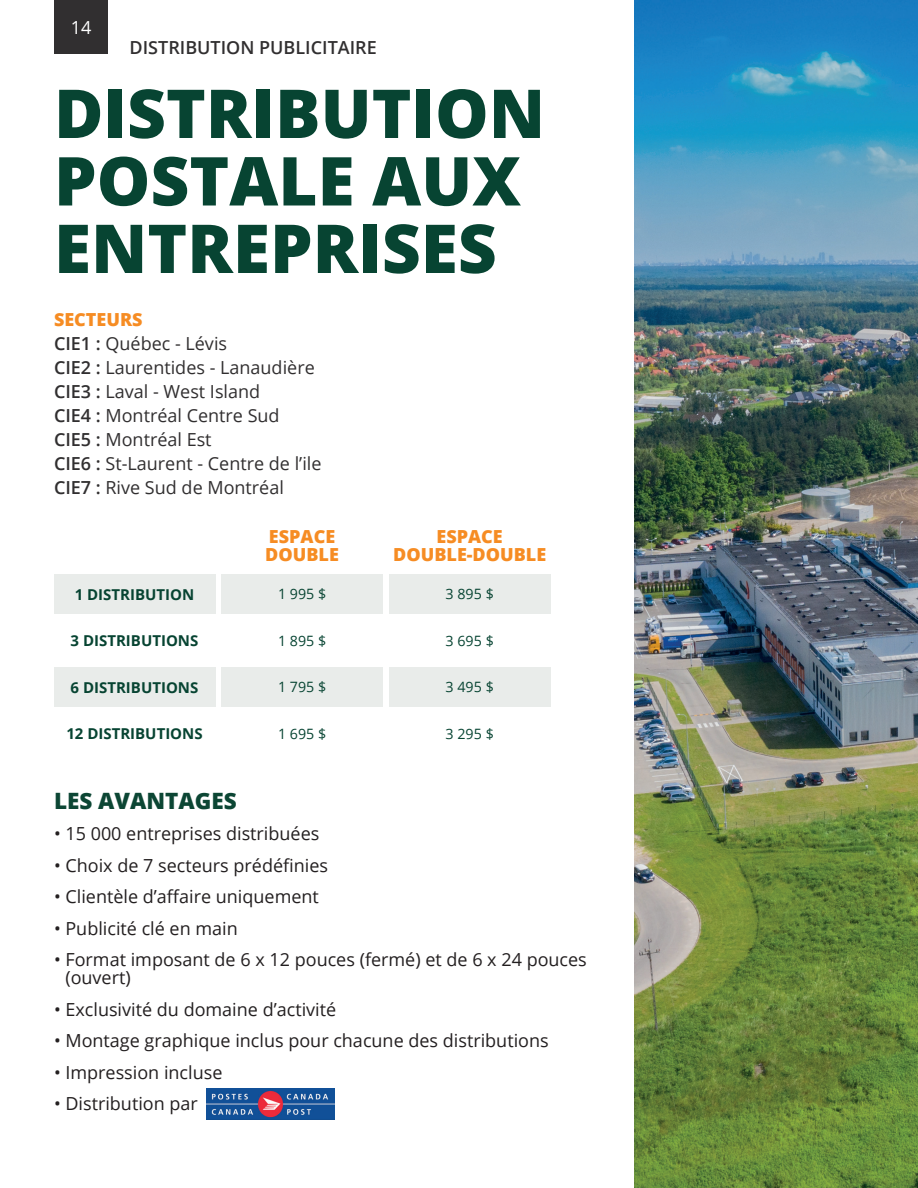
<style>
.page{position:relative;width:918px;height:1188px;background:#fff}
.page>*{position:absolute;margin:0;border:0;box-sizing:border-box;transform-origin:0 0}
.t1{font:800 67.5px/67.5px "Open Sans";color:#074432}
.t2{font:800 22.5px "Open Sans";color:#0c4634}
.t3{font:18px/18px "Open Sans";color:#231f20}
.t4{font:18px/24px "Open Sans";color:#312f30}
.t5{font:800 18px/18px "Open Sans";color:#f68c23;text-align:center}
.t6{font:600 18px "Open Sans";color:#312f30}
.t7{font:18px "Open Sans";color:#fff}
.t8{font:700 15px "Open Sans";color:#074432}
.t9{font:14.25px "Open Sans";color:#074432}
.s1{font-weight:800;color:#f68c23}
.s2{font-weight:600}
</style>
<div class="page">
<div style="left:54px;top:0;width:54px;height:54px;background:#312f30"></div>
<div style="left:222px;top:574px;width:161px;height:40px;background:#e9ecea"></div>
<div style="left:222px;top:667px;width:161px;height:40px;background:#e9ecea"></div>
<div style="left:54px;top:574px;width:161px;height:40px;background:#e9ecea"></div>
<div style="left:54px;top:667px;width:161px;height:40px;background:#e9ecea"></div>
<div style="left:389px;top:574px;width:161px;height:40px;background:#e9ecea"></div>
<div style="left:389px;top:667px;width:161px;height:40px;background:#e9ecea"></div>
<img style="left:207px;top:1089px;width:128px;height:30px">
<img style="left:634px;top:0;width:284px;height:1188px">
<p class="t7" style="left:71px;top:15px;width:22px">14</p>
<p class="t6" style="left:130px;top:35px;width:249px">DISTRIBUTION PUBLICITAIRE</p>
<h1 class="t1" style="left:54px;top:76px;width:493px">DISTRIBUTION<br>POSTALE AUX<br>ENTREPRISES</h1>
<p class="t4" style="left:54px;top:307px;width:269px"><span class="s1">SECTEURS<br></span><span class="s2">CIE1 :</span> Québec - Lévis<br><span class="s2">CIE2 :</span> Laurentides - Lanaudière<br><span class="s2">CIE3 :</span> Laval - West Island<br><span class="s2">CIE4 :</span> Montréal Centre Sud<br><span class="s2">CIE5 :</span> Montréal Est<br><span class="s2">CIE6 :</span> St-Laurent - Centre de l’ile<br><span class="s2">CIE7 :</span> Rive Sud de Montréal</p>
<p class="t5" style="left:265px;top:526px;width:75px;text-align:left">ESPACE<br>DOUBLE</p>
<p class="t5" style="left:393px;top:526px;width:155px">ESPACE<br>DOUBLE-DOUBLE</p>
<p class="t8" style="left:75px;top:583px;width:121px">1 DISTRIBUTION</p>
<p class="t9" style="left:278px;top:584px;width:50px">1 995 $</p>
<p class="t9" style="left:446px;top:584px;width:50px">3 895 $</p>
<p class="t8" style="left:71px;top:630px;width:129px">3 DISTRIBUTIONS</p>
<p class="t9" style="left:278px;top:631px;width:50px">1 895 $</p>
<p class="t9" style="left:446px;top:631px;width:50px">3 695 $</p>
<p class="t8" style="left:71px;top:677px;width:129px">6 DISTRIBUTIONS</p>
<p class="t9" style="left:278px;top:677px;width:50px">1 795 $</p>
<p class="t9" style="left:446px;top:677px;width:50px">3 495 $</p>
<p class="t8" style="left:66px;top:723px;width:138px">12 DISTRIBUTIONS</p>
<p class="t9" style="left:278px;top:724px;width:50px">1 695 $</p>
<p class="t9" style="left:446px;top:724px;width:50px">3 295 $</p>
<p class="t2" style="left:54px;top:784px;width:184px">LES AVANTAGES</p>
<p class="t3" style="left:54px;top:824px;width:267px">• 15 000 entreprises distribuées</p>
<p class="t3" style="left:54px;top:856px;width:276px">• Choix de 7 secteurs prédéfinies</p>
<p class="t3" style="left:54px;top:887px;width:266px">• Clientèle d’affaire uniquement</p>
<p class="t3" style="left:54px;top:919px;width:185px">• Publicité clé en main</p>
<p class="t3" style="left:65px;top:950px;width:523px;text-indent:-11px">• Format imposant de 6 x 12 pouces (fermé) et de 6 x 24 pouces (ouvert)</p>
<p class="t3" style="left:54px;top:1000px;width:284px">• Exclusivité du domaine d’activité</p>
<p class="t3" style="left:54px;top:1031px;width:496px">• Montage graphique inclus pour chacune des distributions</p>
<p class="t3" style="left:54px;top:1063px;width:170px">• Impression incluse</p>
<p class="t3" style="left:54px;top:1094px;width:145px">• Distribution par</p>
</div>
